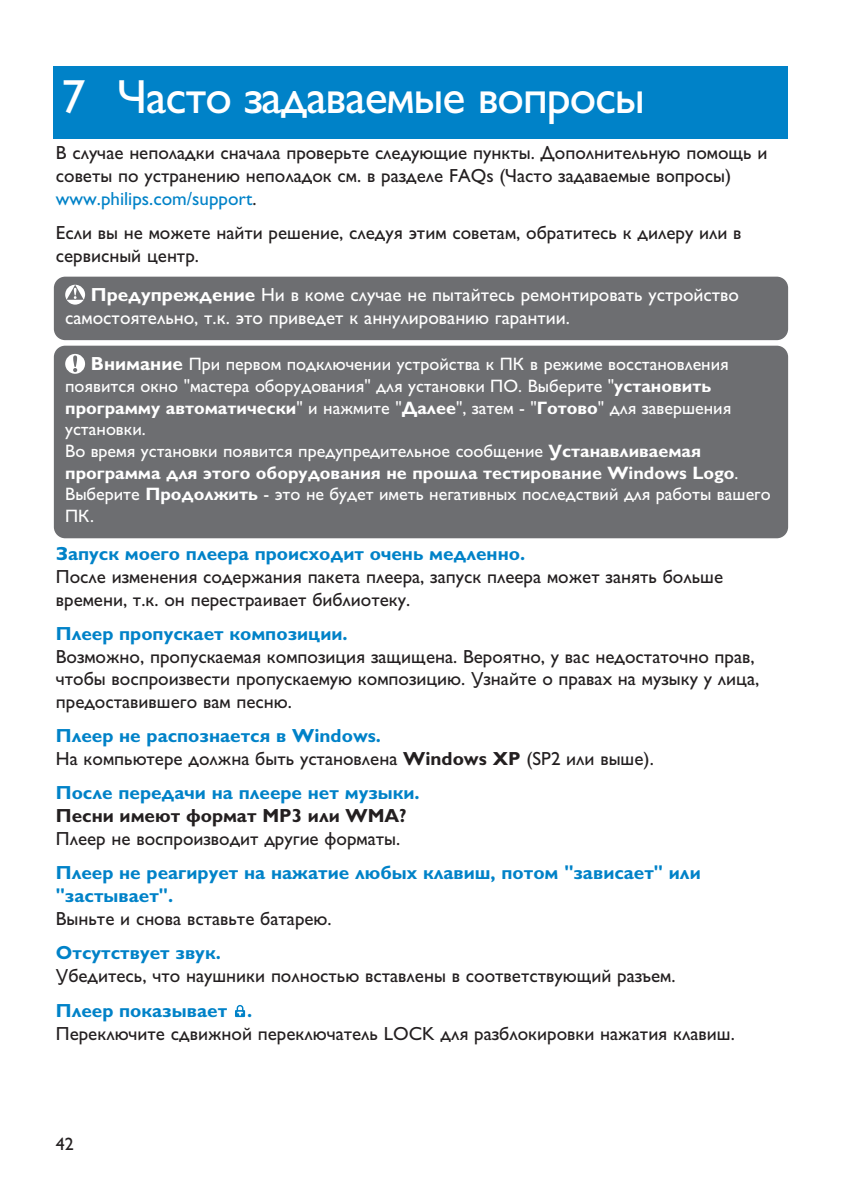
<style>
.page{position:relative;width:842px;height:1191px;background:#fff}
.page>*{position:absolute;margin:0;border:0;box-sizing:border-box;transform-origin:0 0}
.t1{font:48px "Gill Sans Cyr";letter-spacing:-.025em;color:#fff}
.t2{font:19px/22.8px "Gill Sans Cyr";color:#231f20}
.t3{font:700 19px/22.8px "Gill Sans Cyr";color:#0082c8}
.t4{font:19px/22.8px "Gill Sans Cyr";color:#fff}
.t5{font:700 19px "Gill Sans Cyr";color:#231f20}
.t6{font:18px/21.6px "Gill Sans Cyr";color:#fff}
.t7{font:18px "Gill Sans Cyr";color:#231f20}
.s1{color:#0082c8}
.s2{font-weight:700}
.s3{font-weight:700;font-size:19px}
.s4{font-weight:700;color:#0082c8}
</style>
<div class="page">
<div style="left:54px;top:66px;width:734px;height:72px;background:#0082c8"></div>
<div style="left:54px;top:277px;width:734px;height:63px;background:#6d6e71;border-radius:11px"></div>
<svg style="left:65px;top:285px;width:20px;height:20px"></svg>
<div style="left:54px;top:346px;width:734px;height:192px;background:#6d6e71;border-radius:11px"></div>
<svg style="left:65px;top:354px;width:20px;height:20px"></svg>
<svg style="left:235px;top:1005px;width:10px;height:12px"></svg>
<h1 class="t1" style="left:62px;top:80px;width:585px">7 Часто задаваемые вопросы</h1>
<p class="t2" style="left:56px;top:144px;width:713px">В случае неполадки сначала проверьте следующие пункты. Дополнительную помощь и советы по устранению неполадок см. в разделе FAQs (Часто задаваемые вопросы) <span class="s1">www.philips.com/support</span>.</p>
<p class="t2" style="left:56px;top:223px;width:687px">Если вы не можете найти решение, следуя этим советам, обратитесь к дилеру или в сервисный центр.</p>
<p class="t4" style="left:65px;top:285px;width:675px;text-indent:26px"><span class="s2">Предупреждение</span> Ни в коме случае не пытайтесь ремонтировать устройство самостоятельно, т.к. это приведет к аннулированию гарантии.</p>
<p class="t6" style="left:65px;top:355px;width:707px;text-indent:26px"><span class="s3">Внимание</span> При первом подключении устройства к ПК в режиме восстановления появится окно "мастера оборудования" для установки ПО. Выберите "<span class="s2">установить программу автоматически</span>" и нажмите "<span class="s2">Далее</span>", затем - "<span class="s2">Готово</span>" для завершения установки.<br>Во время установки появится предупредительное сообщение <span class="s2">Устанавливаемая программа для этого оборудования не прошла тестирование Windows Logo</span>.<br>Выберите <span class="s2">Продолжить</span> - это не будет иметь негативных последствий для работы вашего ПК.</p>
<p class="t3" style="left:56px;top:544px;width:471px">Запуск моего плеера происходит очень медленно.</p>
<p class="t2" style="left:56px;top:567px;width:669px">После изменения содержания пакета плеера, запуск плеера может занять больше времени, т.к. он перестраивает библиотеку.</p>
<p class="t3" style="left:56px;top:624px;width:293px">Плеер пропускает композиции.</p>
<p class="t2" style="left:56px;top:647px;width:705px">Возможно, пропускаемая композиция защищена. Вероятно, у вас недостаточно прав, чтобы воспроизвести пропускаемую композицию. Узнайте о правах на музыку у лица, предоставившего вам песню.</p>
<p class="t2" style="left:56px;top:726px;width:599px"><span class="s4">Плеер не распознается в Windows.<br></span>На компьютере должна быть установлена <span class="s2">Windows XP</span> (SP2 или выше).</p>
<p class="t3" style="left:56px;top:783px;width:365px">После передачи на плеере нет музыки.</p>
<p class="t5" style="left:56px;top:809px;width:352px">Песни имеют формат MP3 или WMA?</p>
<p class="t2" style="left:56px;top:829px;width:346px">Плеер не воспроизводит другие форматы.</p>
<p class="t3" style="left:56px;top:863px;width:646px">Плеер не реагирует на нажатие любых клавиш, потом "зависает" или "застывает".</p>
<p class="t2" style="left:56px;top:909px;width:277px">Выньте и снова вставьте батарею.</p>
<p class="t3" style="left:56px;top:943px;width:166px">Отсутствует звук.</p>
<p class="t2" style="left:56px;top:966px;width:621px">Убедитесь, что наушники полностью вставлены в соответствующий разъем.</p>
<p class="t3" style="left:56px;top:1001px;width:198px">Плеер показывает .</p>
<p class="t2" style="left:56px;top:1024px;width:680px">Переключите сдвижной переключатель LOCK для разблокировки нажатия клавиш.</p>
<p class="t7" style="left:56px;top:1137px;width:19px">42</p>
</div>
